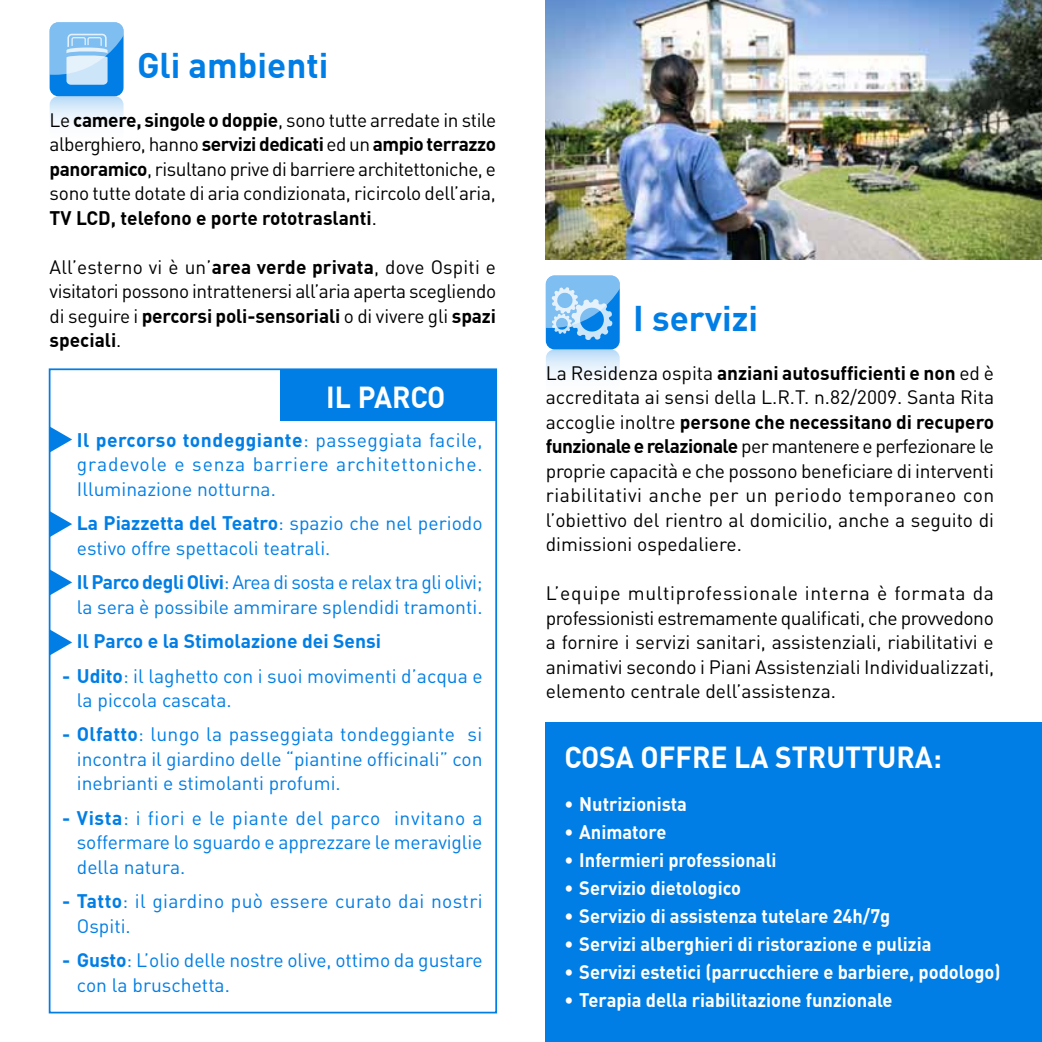
<style>
.page{position:relative;width:1042px;height:1042px;background:#fff}
.page>*{position:absolute;margin:0;border:0;box-sizing:border-box;transform-origin:0 0}
.t1{font:700 35px "DIN Pro";color:#007ee5}
.t2{font:700 29.75px "DIN Pro";color:#fff;scale:.95 1}
.t3{font:19.25px/24.5px "DIN Pro";letter-spacing:-.015em;color:#000;text-align:justify}
.t4{font:19.25px/24.5px "DIN Pro";color:#007ee5}
.t5{font:700 19.25px "DIN Pro";color:#fff;scale:.95 1}
.t6{font:19.25px/24.5px "DIN Pro";letter-spacing:.02em;color:#007ee5}
.t7{font:700 19.25px "DIN Pro";color:#007ee5}
.s1{font-weight:700}
</style>
<div class="page">
<div style="left:50px;top:22px;width:74px;height:74px;background:#007ee5;border-radius:9px"></div>
<svg style="left:50px;top:96px;width:74px;height:74px"></svg>
<div style="left:546px;top:275px;width:74px;height:74px;background:#007ee5;border-radius:9px"></div>
<svg style="left:546px;top:349px;width:74px;height:74px"></svg>
<div style="left:546px;top:723px;width:496px;height:319px;background:#007ee5"></div>
<img style="left:546px;top:0;width:496px;height:259px">
<svg style="left:546px;top:275px;width:74px;height:65px"></svg>
<svg style="left:50px;top:22px;width:74px;height:63px"></svg>
<div style="left:49px;top:368px;width:448px;height:645px;border:2px solid #007ee5"></div>
<svg style="left:50px;top:629px;width:22px;height:26px"></svg>
<svg style="left:50px;top:569px;width:22px;height:26px"></svg>
<svg style="left:50px;top:511px;width:22px;height:26px"></svg>
<svg style="left:50px;top:426px;width:22px;height:26px"></svg>
<div style="left:280px;top:369px;width:216px;height:52px;background:#007ee5"></div>
<h1 class="t1" style="left:137px;top:42px;width:193px">Gli ambienti</h1>
<p class="t3" style="left:50px;top:107px;width:448px">Le <span class="s1">camere, singole o doppie</span>, sono tutte arredate in stile alberghiero, hanno <span class="s1">servizi dedicati</span> ed un <span class="s1">ampio terrazzo panoramico</span>, risultano prive di barriere architettoniche, e sono tutte dotate di aria condizionata, ricircolo dell’aria, <span class="s1">TV LCD, telefono e porte rototraslanti</span>.</p>
<p class="t3" style="left:50px;top:254px;width:448px">All’esterno vi è un’<span class="s1">area verde privata</span>, dove Ospiti e visitatori possono intrattenersi all’aria aperta scegliendo di seguire i <span class="s1">percorsi poli-sensoriali</span> o di vivere gli <span class="s1">spazi speciali</span>.</p>
<h2 class="t2" style="left:326px;top:377px;width:52px">il parc</h2>
<h2 class="t2" style="left:427px;top:377px;width:21px">o</h2>
<p class="t4" style="left:77px;top:427px;width:407px;text-align:justify"><span class="s1">Il percorso tondeggiante</span>: passeggiata facile, gradevole e senza barriere architettoniche.<br>Illuminazione notturna.</p>
<p class="t4" style="left:77px;top:510px;width:407px"><span class="s1">La Piazzetta del Teatro</span>: spazio che nel periodo estivo offre spettacoli teatrali.</p>
<p class="t4" style="left:77px;top:569px;width:407px"><span class="s1">Il Parco degli Olivi</span>: Area di sosta e relax tra gli olivi; la sera è possibile ammirare splendidi tramonti.</p>
<p class="t7" style="left:77px;top:628px;width:306px">Il Parco e la Stimolazione dei Sensi</p>
<p class="t4" style="left:77px;top:662px;width:407px;text-indent:-15px"><span class="s1">- Udito</span>: il laghetto con i suoi movimenti d’acqua e la piccola cascata.</p>
<p class="t4" style="left:77px;top:721px;width:407px;text-align:justify;text-indent:-15px"><span class="s1">- Olfatto</span>: lungo la passeggiata tondeggiante si incontra il giardino delle “piantine officinali” con inebrianti e stimolanti profumi.</p>
<p class="t4" style="left:77px;top:805px;width:407px;text-align:justify;text-indent:-15px"><span class="s1">- Vista</span>: i fiori e le piante del parco invitano a soffermare lo sguardo e apprezzare le meraviglie della natura.</p>
<p class="t6" style="left:77px;top:888px;width:407px;text-indent:-15px"><span class="s1">- Tatto</span>: il giardino può essere curato dai nostri<br>Ospiti.</p>
<p class="t4" style="left:77px;top:947px;width:407px;text-indent:-15px"><span class="s1">- Gusto</span>: L’olio delle nostre olive, ottimo da gustare con la bruschetta.</p>
<h1 class="t1" style="left:633px;top:295px;width:126px">I servizi</h1>
<p class="t3" style="left:546px;top:360px;width:450px">La Residenza ospita <span class="s1">anziani autosufficienti e non</span> ed è accreditata ai sensi della L.R.T. n.82/2009. Santa Rita accoglie inoltre <span class="s1">persone che necessitano di recupero funzionale e relazionale</span> per mantenere e perfezionare le proprie capacità e che possono beneficiare di interventi riabilitativi anche per un periodo temporaneo con l’obiettivo del rientro al domicilio, anche a seguito di dimissioni ospedaliere.</p>
<p class="t3" style="left:546px;top:580px;width:450px">L’equipe multiprofessionale interna è formata da professionisti estremamente qualificati, che provvedono a fornire i servizi sanitari, assistenziali, riabilitativi e animativi secondo i Piani Assistenziali Individualizzati, elemento centrale dell’assistenza.</p>
<h2 class="t2" style="left:564px;top:738px;width:399px">Cosa offre la struttura:</h2>
<p class="t5" style="left:564px;top:791px;width:130px">• Nutrizionista</p>
<p class="t5" style="left:564px;top:819px;width:109px">• Animatore</p>
<p class="t5" style="left:564px;top:847px;width:225px">• Infermieri professionali</p>
<p class="t5" style="left:564px;top:875px;width:188px">• Servizio dietologico</p>
<p class="t5" style="left:564px;top:903px;width:345px">• Servizio di assistenza tutelare 24h/7g</p>
<p class="t5" style="left:564px;top:932px;width:388px">• Servizi alberghieri di ristorazione e pulizia</p>
<p class="t5" style="left:564px;top:960px;width:461px">• Servizi estetici (parrucchiere e barbiere, podologo)</p>
<p class="t5" style="left:564px;top:988px;width:347px">• Terapia della riabilitazione funzionale</p>
</div>
